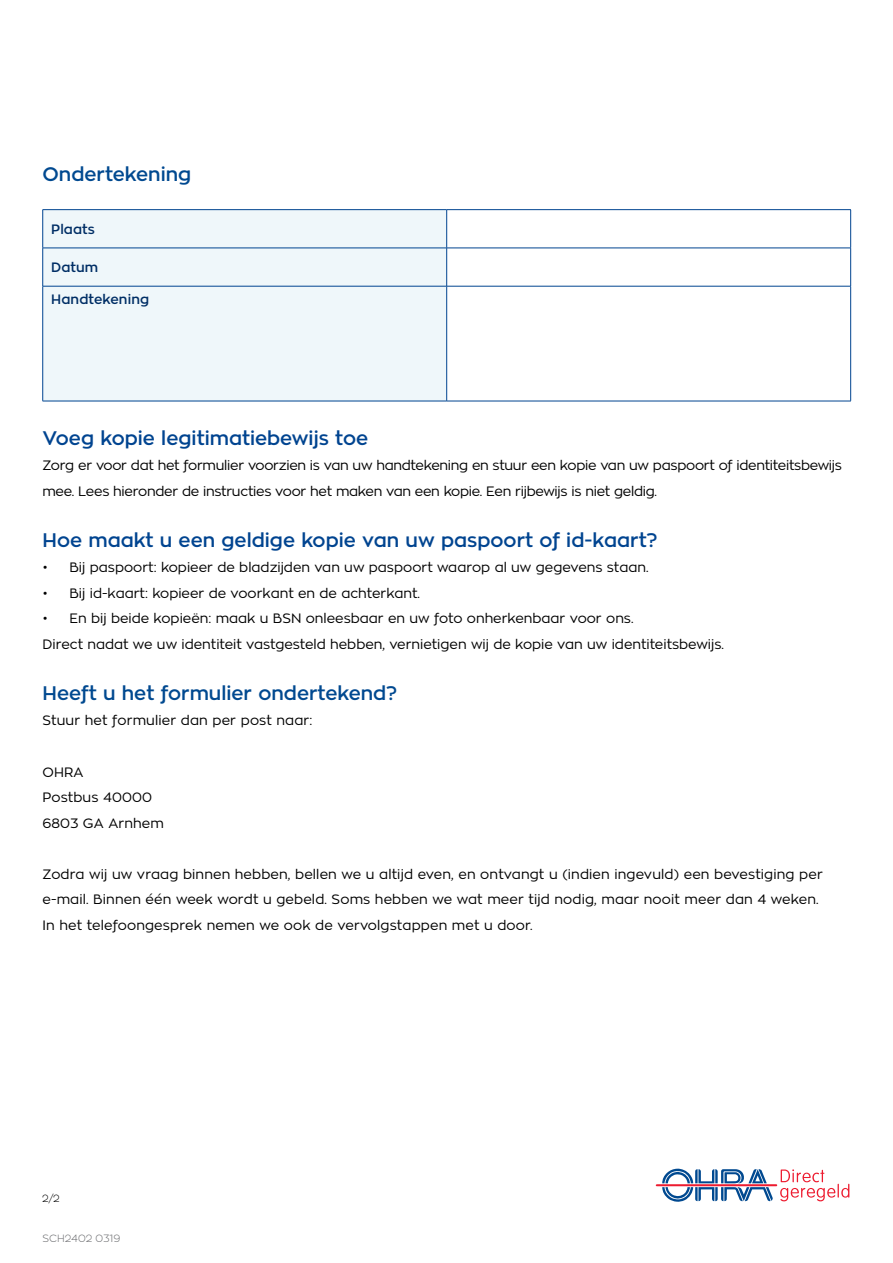
<style>
.page{position:relative;width:893px;height:1263px;background:#fff}
.page>*{position:absolute;margin:0;border:0;box-sizing:border-box;transform-origin:0 0}
.t1{font:600 19.5px "Zona Pro";color:#004490}
.t2{font:600 19.5px "Zona Pro";color:#004990}
.t3{font:13.5px/25.5px "Zona Pro";color:#000}
.t4{font:13.5px/25.5px "Zona Pro";letter-spacing:-.02em;color:#000}
.t5{font:600 13.5px "Zona Pro";letter-spacing:.01em;color:#002e65}
.t6{font:300 10.5px "Zona Pro";color:#6d6e71}
.t7{font:300 10.5px "Zona Pro";color:#000}
</style>
<div class="page">
<hr style="left:656px;top:1184px;width:121px;height:2px;background:#ed1b2f">
<svg style="left:662px;top:1168px;width:111px;height:34px"></svg>
<svg style="left:780px;top:1169px;width:69px;height:32px"></svg>
<div style="left:43px;top:210px;width:403px;height:191px;background:#eff7fa"></div>
<hr style="left:42px;top:210px;width:1px;height:38px;background:#004490">
<hr style="left:447px;top:209px;width:404px;height:1px;background:#004490">
<hr style="left:446px;top:210px;width:1px;height:38px;background:#004490">
<hr style="left:850px;top:210px;width:1px;height:38px;background:#004490">
<hr style="left:43px;top:248px;width:404px;height:1px;background:#004490">
<hr style="left:42px;top:248px;width:1px;height:38px;background:#004490">
<hr style="left:447px;top:248px;width:404px;height:1px;background:#004490">
<hr style="left:446px;top:248px;width:1px;height:38px;background:#004490">
<hr style="left:850px;top:248px;width:1px;height:38px;background:#004490">
<hr style="left:43px;top:286px;width:404px;height:1px;background:#004490">
<hr style="left:42px;top:286px;width:1px;height:115px;background:#004490">
<hr style="left:447px;top:286px;width:404px;height:1px;background:#004490">
<hr style="left:446px;top:286px;width:1px;height:115px;background:#004490">
<hr style="left:850px;top:286px;width:1px;height:115px;background:#004490">
<hr style="left:43px;top:401px;width:404px;height:1px;background:#004490">
<hr style="left:447px;top:401px;width:404px;height:1px;background:#004490">
<hr style="left:43px;top:209px;width:404px;height:1px;background:#004490">
<h1 class="t2" style="left:43px;top:161px;width:150px">Ondertekening</h1>
<p class="t5" style="left:51px;top:220px;width:45px">Plaats</p>
<p class="t5" style="left:51px;top:258px;width:49px">Datum</p>
<p class="t5" style="left:51px;top:291px;width:99px">Handtekening</p>
<h1 class="t1" style="left:43px;top:425px;width:327px">Voeg kopie legitimatiebewijs toe</h1>
<p class="t4" style="left:43px;top:453px;width:801px">Zorg er voor dat het formulier voorzien is van uw handtekening en stuur een kopie van uw paspoort of identiteitsbewijs mee. Lees hieronder de instructies voor het maken van een kopie. Een rijbewijs is niet geldig.</p>
<h1 class="t1" style="left:43px;top:527px;width:616px">Hoe maakt u een geldige kopie van uw paspoort of id-kaart?</h1>
<p class="t3" style="left:43px;top:555px;width:607px">• Bij paspoort: kopieer de bladzijden van uw paspoort waarop al uw gegevens staan.</p>
<p class="t3" style="left:43px;top:580px;width:379px">• Bij id-kaart: kopieer de voorkant en de achterkant.</p>
<p class="t3" style="left:43px;top:606px;width:683px">• En bij beide kopieën: maak u BSN onleesbaar en uw foto onherkenbaar voor ons.<br>Direct nadat we uw identiteit vastgesteld hebben, vernietigen wij de kopie van uw identiteitsbewijs.</p>
<h1 class="t2" style="left:43px;top:680px;width:356px">Heeft u het formulier ondertekend?</h1>
<p class="t3" style="left:43px;top:708px;width:271px">Stuur het formulier dan per post naar:</p>
<p class="t3" style="left:43px;top:759px;width:123px">OHRA<br>Postbus 40000<br>6803 GA Arnhem</p>
<p class="t3" style="left:43px;top:861px;width:782px">Zodra wij uw vraag binnen hebben, bellen we u altijd even, en ontvangt u (indien ingevuld) een bevestiging per e-mail. Binnen één week wordt u gebeld. Soms hebben we wat meer tijd nodig, maar nooit meer dan 4 weken.<br>In het telefoongesprek nemen we ook de vervolgstappen met u door.</p>
<p class="t7" style="left:42px;top:1191px;width:19px">2/2</p>
<p class="t6" style="left:43px;top:1231px;width:79px">SCH2402 0319</p>
</div>
